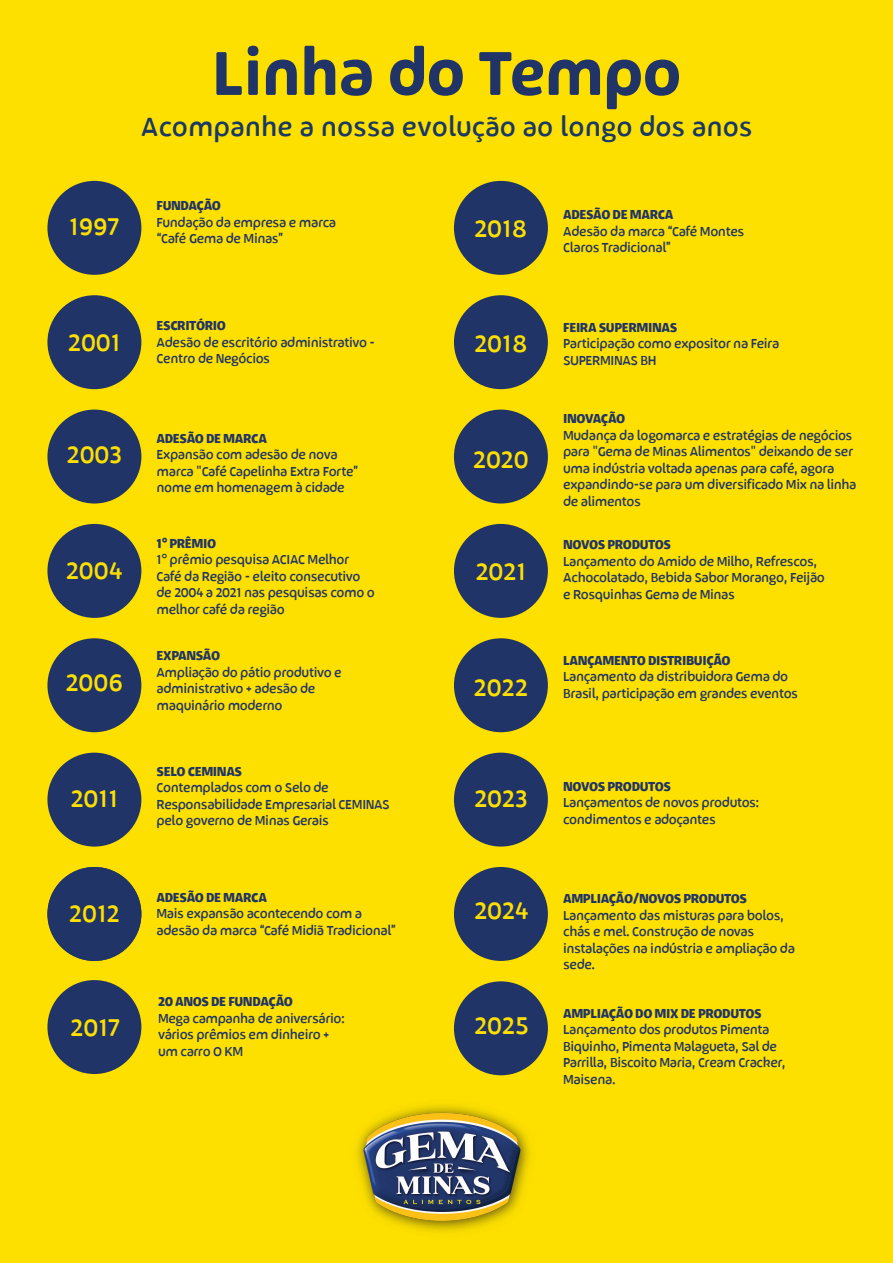
<style>
.page{position:relative;width:893px;height:1263px;background:#fde000}
.page>*{position:absolute;margin:0;border:0;box-sizing:border-box;transform-origin:0 0}
.t1{font:600 79.2px "Lawabo";letter-spacing:-.01em;color:#213468}
.t2{font:33.3px "Lawabo";color:#1a3864}
.t3{font:30.75px "Lawabo";color:#fde000}
.t4{font:16.5px/16.5px "Lawabo";letter-spacing:-.025em;color:#213468}
.t5{font:700 16.5px "Lawabo";letter-spacing:-.025em;color:#213468}
.s1{font-size:30.75px;color:#fde000}
</style>
<div class="page">
<img style="left:356px;top:1105px;width:174px;height:127px">
<div style="left:454px;top:181px;width:94px;height:94px;background:#213468;border-radius:50%"></div>
<div style="left:454px;top:295px;width:94px;height:94px;background:#213468;border-radius:50%"></div>
<div style="left:454px;top:410px;width:94px;height:93px;background:#213468;border-radius:50%"></div>
<div style="left:454px;top:524px;width:94px;height:94px;background:#213468;border-radius:50%"></div>
<div style="left:454px;top:638px;width:94px;height:94px;background:#213468;border-radius:50%"></div>
<div style="left:454px;top:753px;width:94px;height:93px;background:#213468;border-radius:50%"></div>
<div style="left:454px;top:867px;width:94px;height:94px;background:#213468;border-radius:50%"></div>
<div style="left:454px;top:981px;width:94px;height:94px;background:#213468;border-radius:50%"></div>
<div style="left:47px;top:181px;width:94px;height:94px;background:#213468;border-radius:50%"></div>
<div style="left:47px;top:295px;width:94px;height:94px;background:#213468;border-radius:50%"></div>
<div style="left:47px;top:410px;width:94px;height:93px;background:#213468;border-radius:50%"></div>
<div style="left:47px;top:524px;width:94px;height:94px;background:#213468;border-radius:50%"></div>
<div style="left:47px;top:638px;width:94px;height:94px;background:#213468;border-radius:50%"></div>
<div style="left:47px;top:753px;width:94px;height:93px;background:#213468;border-radius:50%"></div>
<div style="left:47px;top:980px;width:94px;height:94px;background:#213468;border-radius:50%"></div>
<div style="left:47px;top:867px;width:94px;height:94px;background:#213468;border-radius:50%"></div>
<h3 class="t3" style="left:69px;top:210px;width:52px">1997</h3>
<h1 class="t1" style="left:212px;top:29px;width:471px">Linha do Tempo</h1>
<h2 class="t2" style="left:141px;top:109px;width:613px">Acompanhe a nossa evolução ao longo dos anos</h2>
<p class="t5" style="left:157px;top:196px;width:66px">FUNDAÇÃO</p>
<p class="t4" style="left:157px;top:213px;width:181px">Fundação da empresa e marca “Café Gema de Minas”</p>
<h3 class="t3" style="left:474px;top:211px;width:55px">2018</h3>
<p class="t5" style="left:563px;top:205px;width:112px">ADESÃO DE MARCA</p>
<p class="t4" style="left:563px;top:222px;width:183px">Adesão da marca “Café Montes<br>Claros Tradicional”</p>
<h3 class="t3" style="left:68px;top:325px;width:54px">2001</h3>
<p class="t5" style="left:157px;top:316px;width:71px">ESCRITÓRIO</p>
<p class="t4" style="left:157px;top:333px;width:220px">Adesão de escritório administrativo -<br>Centro de Negócios</p>
<h3 class="t3" style="left:474px;top:327px;width:55px">2018</h3>
<p class="t5" style="left:563px;top:318px;width:116px">FEIRA SUPERMINAS</p>
<p class="t4" style="left:563px;top:335px;width:218px">Participação como expositor na Feira<br>SUPERMINAS BH</p>
<h3 class="t3" style="left:67px;top:438px;width:57px">2003</h3>
<p class="t5" style="left:157px;top:429px;width:112px">ADESÃO DE MARCA</p>
<p class="t4" style="left:157px;top:446px;width:203px">Expansão com adesão de nova marca "Café Capelinha Extra Forte” nome em homenagem à cidade</p>
<h3 class="t3" style="left:473px;top:442px;width:57px">2020</h3>
<p class="t5" style="left:563px;top:409px;width:64px">INOVAÇÃO</p>
<p class="t4" style="left:563px;top:426px;width:295px">Mudança da logomarca e estratégias de negócios para "Gema de Minas Alimentos" deixando de ser uma indústria voltada apenas para café, agora expandindo-se para um diversificado Mix na linha de alimentos</p>
<h3 class="t3" style="left:66px;top:553px;width:58px">2004</h3>
<p class="t5" style="left:157px;top:534px;width:61px">1° PRÊMIO</p>
<p class="t4" style="left:157px;top:551px;width:220px">1° prêmio pesquisa ACIAC Melhor<br>Café da Região - eleito consecutivo de 2004 a 2021 nas pesquisas como o melhor café da região</p>
<h3 class="t3" style="left:476px;top:555px;width:52px">2021</h3>
<p class="t5" style="left:563px;top:535px;width:109px">NOVOS PRODUTOS</p>
<p class="t4" style="left:563px;top:552px;width:263px">Lançamento do Amido de Milho, Refrescos,<br>Achocolatado, Bebida Sabor Morango, Feijão e Rosquinhas Gema de Minas</p>
<h3 class="t3" style="left:66px;top:666px;width:59px">2006</h3>
<p class="t5" style="left:157px;top:646px;width:65px">EXPANSÃO</p>
<p class="t4" style="left:157px;top:663px;width:187px">Ampliação do pátio produtivo e administrativo + adesão de maquinário moderno</p>
<p class="t5" style="left:563px;top:651px;width:169px">LANÇAMENTO DISTRIBUIÇÃO</p>
<p class="t4" style="left:474px;top:668px;width:325px;text-indent:89px">Lançamento da distribuidora Gema do<br><span class="s1">2022</span> Brasil, participação em grandes eventos</p>
<h3 class="t3" style="left:71px;top:781px;width:49px">2011</h3>
<p class="t5" style="left:157px;top:762px;width:87px">SELO CEMINAS</p>
<p class="t4" style="left:157px;top:779px;width:235px">Contemplados com o Selo de<br>Responsabilidade Empresarial CEMINAS pelo governo de Minas Gerais</p>
<h3 class="t3" style="left:474px;top:781px;width:55px">2023</h3>
<p class="t5" style="left:563px;top:777px;width:109px">NOVOS PRODUTOS</p>
<p class="t4" style="left:563px;top:794px;width:198px">Lançamentos de novos produtos: condimentos e adoçantes</p>
<h3 class="t3" style="left:69px;top:897px;width:52px">2012</h3>
<p class="t5" style="left:157px;top:888px;width:112px">ADESÃO DE MARCA</p>
<p class="t4" style="left:157px;top:905px;width:241px">Mais expansão acontecendo com a adesão da marca “Café Midiã Tradicional”</p>
<h3 class="t3" style="left:474px;top:894px;width:56px">2024</h3>
<p class="t5" style="left:563px;top:889px;width:186px">AMPLIAÇÃO/NOVOS PRODUTOS</p>
<p class="t4" style="left:563px;top:906px;width:233px">Lançamento das misturas para bolos, chás e mel. Construção de novas instalações na indústria e ampliação da sede.</p>
<h3 class="t3" style="left:71px;top:1010px;width:51px">2017</h3>
<p class="t5" style="left:158px;top:992px;width:136px">20 ANOS DE FUNDAÇÃO</p>
<p class="t4" style="left:158px;top:1009px;width:188px">Mega campanha de aniversário: vários prêmios em dinheiro + um carro O KM</p>
<h3 class="t3" style="left:474px;top:1008px;width:56px">2025</h3>
<p class="t5" style="left:563px;top:1004px;width:200px">AMPLIAÇÃO DO MIX DE PRODUTOS</p>
<p class="t4" style="left:563px;top:1021px;width:224px">Lançamento dos produtos Pimenta<br>Biquinho, Pimenta Malagueta, Sal de<br>Parrilla, Biscoito Maria, Cream Cracker,<br>Maisena.</p>
</div>
